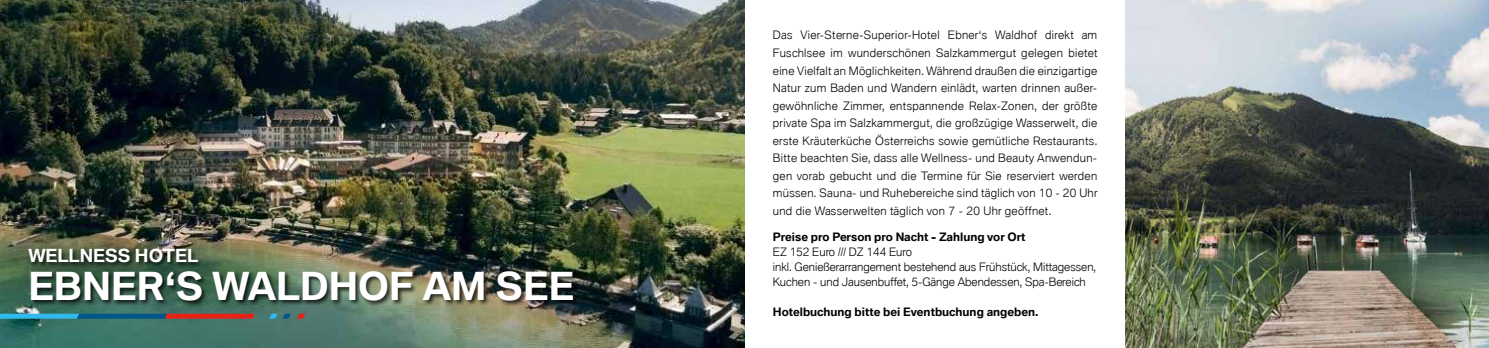
<style>
.page{position:relative;width:1489px;height:348px;background:#fff}
.page>*{position:absolute;margin:0;border:0;box-sizing:border-box;transform-origin:0 0}
.t1{font:700 37.5px "BMW Type Global Pro";color:#fff}
.t2{font:700 17.5px "BMW Type Global Pro";color:#fff}
.t3{font:300 11.25px/17.5px "BMW Type Global Pro";color:#000;text-align:justify}
.t4{font:700 11.25px "BMW Type Global Pro";color:#000}
</style>
<div class="page">
<img style="left:1125px;top:0;width:363px;height:347px">
<img style="left:0;top:0;width:744px;height:347px">
<div style="left:27px;top:247px;width:552px;height:59px;background:#000;opacity:.75"></div>
<svg style="left:0;top:313px;width:255px;height:5px"></svg>
<svg style="left:269px;top:313px;width:22px;height:5px"></svg>
<svg style="left:297px;top:313px;width:8px;height:5px"></svg>
<h2 class="t2" style="left:28px;top:245px;width:171px">WELLNESS HOTEL</h2>
<h1 class="t1" style="left:28px;top:264px;width:547px">EBNER‘S WALDHOF AM SEE</h1>
<p class="t3" style="left:772px;top:27px;width:326px">Das Vier-Sterne-Superior-Hotel Ebner‘s Waldhof direkt am Fuschlsee im wunderschönen Salzkammergut gelegen bietet eine Vielfalt an Möglichkeiten. Während draußen die einzigartige Natur zum Baden und Wandern einlädt, warten drinnen außer&shy;gewöhnliche Zimmer, entspannende Relax-Zonen, der größte private Spa im Salzkammergut, die großzügige Wasserwelt, die erste Kräuterküche Österreichs sowie gemütliche Restaurants.<br>Bitte beachten Sie, dass alle Wellness- und Beauty Anwendun&shy;gen vorab gebucht und die Termine für Sie reserviert werden müssen. Sauna- und Ruhebereiche sind täglich von 10 - 20 Uhr und die Wasserwelten täglich von 7 - 20 Uhr geöffnet.</p>
<p class="t4" style="left:772px;top:230px;width:254px">Preise pro Person pro Nacht - Zahlung vor Ort</p>
<p class="t3" style="left:772px;top:244px;width:325px;line-height:15px;text-align:left">EZ 152 Euro /// DZ 144 Euro<br>inkl. Genießerarrangement bestehend aus Frühstück, Mittagessen,<br>Kuchen - und Jausenbuffet, 5-Gänge Abendessen, Spa-Bereich</p>
<p class="t4" style="left:772px;top:305px;width:267px">Hotelbuchung bitte bei Eventbuchung angeben.</p>
</div>
